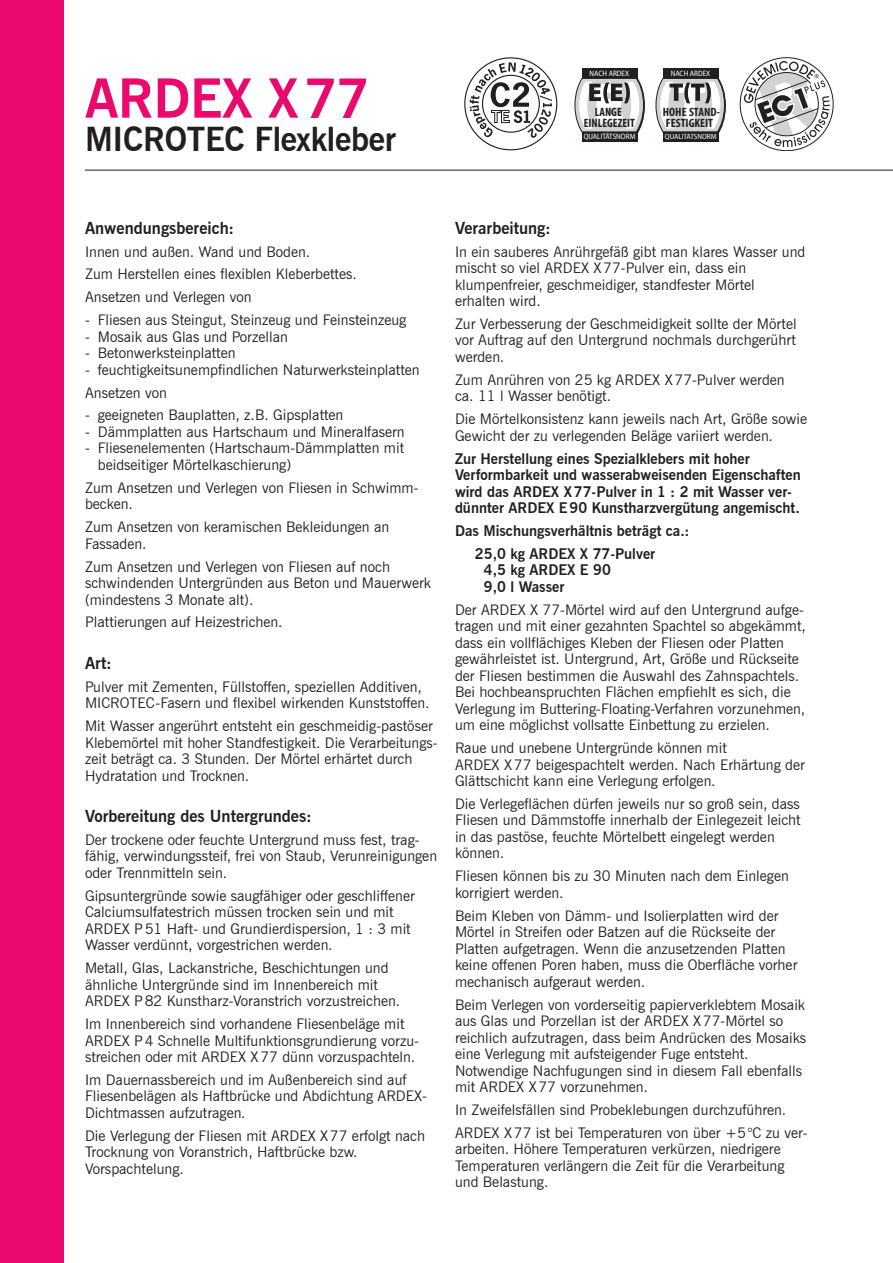
<style>
.page{position:relative;width:893px;height:1263px;background:#fff}
.page>*{position:absolute;margin:0;border:0;box-sizing:border-box;transform-origin:0 0}
.t1{font:700 54px "News Gothic BT";letter-spacing:-.01em;color:#ec096d}
.t2{font:700 33px "News Gothic BT";letter-spacing:-.01em;color:#231f20}
.t3{font:700 16.5px "News Gothic BT";color:#231f20}
.t4{font:14.7px/16.5px "News Gothic BT";color:#231f20}
.t5{font:700 14.7px/16.5px "News Gothic BT";color:#231f20}
.t6{font:700 condensed 12.15px/10.6px "Myriad Pro";color:#231f20;text-align:center}
.t7{font:semi-condensed 7.8px "Myriad Pro";color:#fff}
</style>
<div class="page">
<div style="left:0;top:0;width:64px;height:1263px;background:#ec096d"></div>
<hr style="left:85px;top:170px;width:808px;height:1px;background:#231f20">
<svg style="left:740px;top:57px;width:93px;height:94px"></svg>
<svg style="left:470px;top:62px;width:82px;height:76px"></svg>
<div style="left:582px;top:68px;width:55px;height:74px;background:#231f20"></div>
<svg style="left:575px;top:77px;width:70px;height:57px"></svg>
<div style="left:663px;top:68px;width:56px;height:74px;background:#231f20"></div>
<svg style="left:656px;top:78px;width:70px;height:55px"></svg>
<h1 class="t1" style="left:85px;top:66px;width:286px">ARDEX X77</h1>
<h2 class="t2" style="left:85px;top:119px;width:313px">MICROTEC Flexkleber</h2>
<p class="t7" style="left:589px;top:69px;width:41px">NACH ARDEX</p>
<p class="t7" style="left:671px;top:69px;width:41px">NACH ARDEX</p>
<p class="t6" style="left:584px;top:106px;width:53px">LANGE<br>EINLEGEZEIT</p>
<p class="t6" style="left:663px;top:106px;width:59px;text-align:left">HOHE STAND-<br>FESTIGKEIT</p>
<p class="t7" style="left:584px;top:132px;width:53px">QUALITÄTSNORM</p>
<p class="t7" style="left:665px;top:132px;width:53px">QUALITÄTSNORM</p>
<p class="t3" style="left:85px;top:218px;width:151px">Anwendungsbereich:</p>
<p class="t4" style="left:85px;top:240px;width:273px;line-height:22.8px">Innen und außen. Wand und Boden.<br>Zum Herstellen eines flexiblen Kleberbettes.<br>Ansetzen und Verlegen von</p>
<p class="t4" style="left:85px;top:312px;width:323px">- Fliesen aus Steingut, Steinzeug und Feinsteinzeug</p>
<p class="t4" style="left:85px;top:328px;width:205px">- Mosaik aus Glas und Porzellan</p>
<p class="t4" style="left:85px;top:345px;width:152px">- Betonwerksteinplatten</p>
<p class="t4" style="left:85px;top:358px;width:336px;line-height:22.8px">- feuchtigkeitsunempfindlichen Naturwerksteinplatten<br>Ansetzen von</p>
<p class="t4" style="left:85px;top:407px;width:260px">- geeigneten Bauplatten, z.B. Gipsplatten</p>
<p class="t4" style="left:85px;top:423px;width:321px">- Dämmplatten aus Hartschaum und Mineralfasern</p>
<p class="t4" style="left:98px;top:440px;width:308px;text-indent:-13px">- Fliesenelementen (Hartschaum-Dämmplatten mit beidseitiger Mörtelkaschierung)</p>
<p class="t4" style="left:85px;top:479px;width:334px">Zum Ansetzen und Verlegen von Fliesen in Schwimm&shy;becken.</p>
<p class="t4" style="left:85px;top:519px;width:306px">Zum Ansetzen von keramischen Bekleidungen an<br>Fassaden.</p>
<p class="t4" style="left:85px;top:558px;width:348px">Zum Ansetzen und Verlegen von Fliesen auf noch schwindenden Untergründen aus Beton und Mauerwerk (mindestens 3 Monate alt).</p>
<p class="t4" style="left:85px;top:614px;width:199px">Plattierungen auf Heizestrichen.</p>
<p class="t3" style="left:85px;top:653px;width:28px">Art:</p>
<p class="t4" style="left:85px;top:678px;width:346px">Pulver mit Zementen, Füllstoffen, speziellen Additiven,<br>MICROTEC-Fasern und flexibel wirkenden Kunststoffen.</p>
<p class="t4" style="left:85px;top:717px;width:353px">Mit Wasser angerührt entsteht ein geschmeidig-pastöser Klebemörtel mit hoher Standfestigkeit. Die Verarbeitungs&shy;zeit beträgt ca. 3 Stunden. Der Mörtel erhärtet durch Hydratation und Trocknen.</p>
<p class="t3" style="left:85px;top:806px;width:228px">Vorbereitung des Untergrundes:</p>
<p class="t4" style="left:85px;top:831px;width:354px">Der trockene oder feuchte Untergrund muss fest, trag&shy;fähig, verwindungssteif, frei von Staub, Verunreinigungen oder Trennmitteln sein.</p>
<p class="t4" style="left:85px;top:887px;width:331px">Gipsuntergründe sowie saugfähiger oder geschliffener Calciumsulfatestrich müssen trocken sein und mit ARDEX P51 Haft- und Grundierdispersion, 1 : 3 mit Wasser verdünnt, vorgestrichen werden.</p>
<p class="t4" style="left:85px;top:960px;width:317px">Metall, Glas, Lackanstriche, Beschichtungen und ähnliche Untergründe sind im Innenbereich mit<br>ARDEX P82 Kunstharz-Voranstrich vorzustreichen.</p>
<p class="t4" style="left:85px;top:1015px;width:336px">Im Innenbereich sind vorhandene Fliesenbeläge mit<br>ARDEX P4 Schnelle Multifunktionsgrundierung vorzu&shy;streichen oder mit ARDEX X77 dünn vorzuspachteln.</p>
<p class="t4" style="left:85px;top:1071px;width:343px">Im Dauernassbereich und im Außenbereich sind auf<br>Fliesenbelägen als Haftbrücke und Abdichtung ARDEX-<br>Dichtmassen aufzutragen.</p>
<p class="t4" style="left:85px;top:1127px;width:342px">Die Verlegung der Fliesen mit ARDEX X77 erfolgt nach<br>Trocknung von Voranstrich, Haftbrücke bzw.<br>Vorspachtelung.</p>
<p class="t3" style="left:455px;top:218px;width:97px">Verarbeitung:</p>
<p class="t4" style="left:455px;top:243px;width:352px">In ein sauberes Anrührgefäß gibt man klares Wasser und mischt so viel ARDEX X77-Pulver ein, dass ein klumpenfreier, geschmeidiger, standfester Mörtel erhalten wird.</p>
<p class="t4" style="left:455px;top:315px;width:343px;text-align:justify">Zur Verbesserung der Geschmeidigkeit sollte der Mörtel vor Auftrag auf den Untergrund nochmals durchgerührt werden.</p>
<p class="t4" style="left:455px;top:371px;width:331px">Zum Anrühren von 25 kg ARDEX X77-Pulver werden ca. 11 l Wasser benötigt.</p>
<p class="t4" style="left:455px;top:411px;width:354px">Die Mörtelkonsistenz kann jeweils nach Art, Größe sowie<br>Gewicht der zu verlegenden Beläge variiert werden.</p>
<p class="t5" style="left:455px;top:450px;width:347px">Zur Herstellung eines Spezialklebers mit hoher Verformbarkeit und wasserabweisenden Eigenschaften wird das ARDEX X77-Pulver in 1 : 2 mit Wasser ver&shy;dünnter ARDEX E90 Kunstharzvergütung angemischt.</p>
<p class="t5" style="left:475px;top:519px;width:216px;line-height:22.8px;text-indent:-20px">Das Mischungsverhältnis beträgt ca.:<br>25,0 kg ARDEX X 77-Pulver</p>
<p class="t5" style="left:484px;top:562px;width:129px">4,5 kg ARDEX E 90<br>9,0 l Wasser</p>
<p class="t4" style="left:455px;top:601px;width:352px">Der ARDEX X 77-Mörtel wird auf den Untergrund aufge&shy;tragen und mit einer gezahnten Spachtel so abgekämmt, dass ein vollflächiges Kleben der Fliesen oder Platten gewährleistet ist. Untergrund, Art, Größe und Rückseite der Fliesen bestimmen die Auswahl des Zahnspachtels.<br>Bei hochbeanspruchten Flächen empfiehlt es sich, die Verlegung im Buttering-Floating-Verfahren vorzunehmen, um eine möglichst vollsatte Einbettung zu erzielen.</p>
<p class="t4" style="left:455px;top:739px;width:351px">Raue und unebene Untergründe können mit<br>ARDEX X77 beigespachtelt werden. Nach Erhärtung der<br>Glättschicht kann eine Verlegung erfolgen.</p>
<p class="t4" style="left:455px;top:795px;width:347px">Die Verlegeflächen dürfen jeweils nur so groß sein, dass Fliesen und Dämmstoffe innerhalb der Einlegezeit leicht in das pastöse, feuchte Mörtelbett eingelegt werden können.</p>
<p class="t4" style="left:455px;top:868px;width:335px">Fliesen können bis zu 30 Minuten nach dem Einlegen korrigiert werden.</p>
<p class="t4" style="left:455px;top:907px;width:344px">Beim Kleben von Dämm- und Isolierplatten wird der Mörtel in Streifen oder Batzen auf die Rückseite der Platten aufgetragen. Wenn die anzusetzenden Platten keine offenen Poren haben, muss die Oberfläche vorher mechanisch aufgeraut werden.</p>
<p class="t4" style="left:455px;top:996px;width:353px">Beim Verlegen von vorderseitig papierverklebtem Mosaik aus Glas und Porzellan ist der ARDEX X77-Mörtel so reichlich aufzutragen, dass beim Andrücken des Mosaiks eine Verlegung mit aufsteigender Fuge entsteht.<br>Notwendige Nachfugungen sind in diesem Fall ebenfalls mit ARDEX X77 vorzunehmen.</p>
<p class="t4" style="left:455px;top:1098px;width:354px;line-height:22.8px">In Zweifelsfällen sind Probeklebungen durchzuführen.<br>ARDEX X77 ist bei Temperaturen von über +5°C zu ver-</p>
<p class="t4" style="left:455px;top:1141px;width:331px">arbeiten. Höhere Temperaturen verkürzen, niedrigere<br>Temperaturen verlängern die Zeit für die Verarbeitung und Belastung.</p>
</div>
